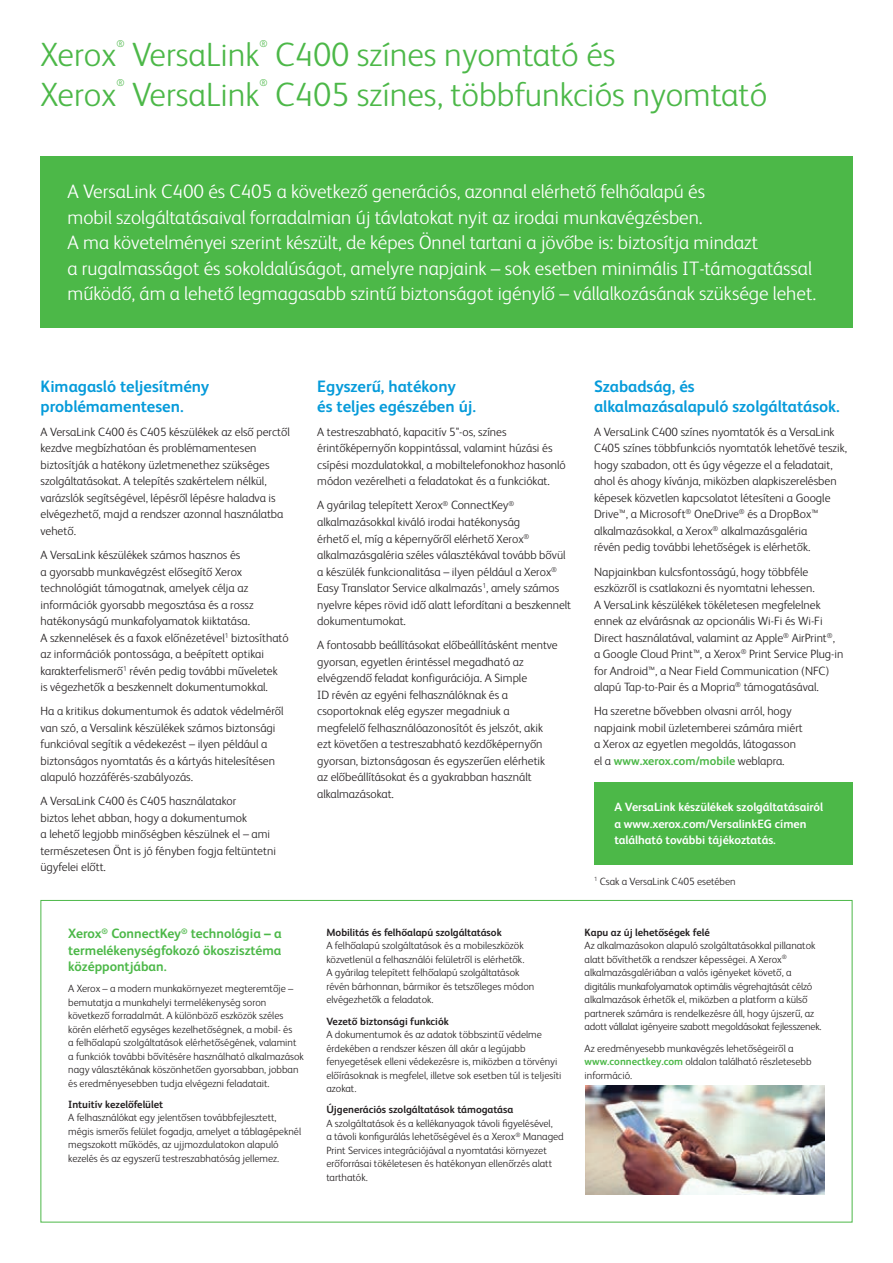
<style>
.page{position:relative;width:893px;height:1263px;background:#fff}
.page>*{position:absolute;margin:0;border:0;box-sizing:border-box;transform-origin:0 0}
.t1{font:300 33.75px "Xerox Sans";color:#4cb848}
.t2{font:300 19.5px/25.5px "Xerox Sans";color:#fff}
.t3{font:700 16.5px/19.5px "Xerox Sans";color:#069bda}
.t4{font:700 13.5px/16.5px "Xerox Sans";color:#4cb848;text-align:justify}
.t5{font:300 12px/16.5px "Xerox Sans";color:#231f20}
.t6{font:700 12px/16.5px "Xerox Sans";color:#fff}
.t7{font:300 10.5px/13.5px "Xerox Sans";color:#231f20}
.t8{font:700 10.5px "Xerox Sans";color:#231f20}
.t9{font:300 9.9px "Xerox Sans";color:#4cb848}
.s1{font-weight:700;color:#4cb848}
</style>
<div class="page">
<div style="left:40px;top:156px;width:813px;height:171px;background:#4cb848"></div>
<img style="left:585px;top:1085px;width:240px;height:110px">
<div style="left:594px;top:782px;width:259px;height:82px;background:#4cb848"></div>
<h1 class="t1" style="left:40px;top:33px;width:77px">Xerox</h1>
<p class="t9" style="left:116px;top:37px;width:10px">®</p>
<h1 class="t1" style="left:132px;top:33px;width:129px">VersaLink</h1>
<p class="t9" style="left:260px;top:37px;width:10px">®</p>
<h1 class="t1" style="left:275px;top:33px;width:342px">C400 színes nyomtató és</h1>
<h1 class="t1" style="left:41px;top:72px;width:77px">Xerox</h1>
<p class="t9" style="left:116px;top:76px;width:10px">®</p>
<h1 class="t1" style="left:132px;top:72px;width:129px">VersaLink</h1>
<p class="t9" style="left:260px;top:76px;width:10px">®</p>
<h1 class="t1" style="left:275px;top:72px;width:494px">C405 színes, többfunkciós nyomtató</h1>
<p class="t2" style="left:68px;top:178px;width:750px">A VersaLink C400 és C405 a következő generációs, azonnal elérhető felhőalapú és<br>mobil szolgáltatásaival forradalmian új távlatokat nyit az irodai munkavégzésben.<br>A ma követelményei szerint készült, de képes Önnel tartani a jövőbe is: biztosítja mindazt<br>a rugalmasságot és sokoldalúságot, amelyre napjaink – sok esetben minimális IT-támogatással működő, ám a lehető legmagasabb szintű biztonságot igénylő – vállalkozásának szüksége lehet.</p>
<h3 class="t3" style="left:40px;top:376px;width:170px">Kimagasló teljesítmény problémamentesen.</h3>
<p class="t5" style="left:40px;top:423px;width:251px">A VersaLink C400 és C405 készülékek az első perctől kezdve megbízhatóan és problémamentesen biztosítják a hatékony üzletmenethez szükséges szolgáltatásokat. A telepítés szakértelem nélkül, varázslók segítségével, lépésről lépésre haladva is elvégezhető, majd a rendszer azonnal használatba vehető.</p>
<p class="t5" style="left:40px;top:546px;width:250px">A VersaLink készülékek számos hasznos és<br>a gyorsabb munkavégzést elősegítő Xerox technológiát támogatnak, amelyek célja az információk gyorsabb megosztása és a rossz hatékonyságú munkafolyamatok kiiktatása.<br>A szkennelések és a faxok előnézetével<sup>1</sup> biztosítható az információk pontossága, a beépített optikai karakterfelismerő<sup>1</sup> révén pedig további műveletek<br>is végezhetők a beszkennelt dokumentumokkal.</p>
<p class="t5" style="left:40px;top:702px;width:245px">Ha a kritikus dokumentumok és adatok védelméről van szó, a Versalink készülékek számos biztonsági funkcióval segítik a védekezést – ilyen például a biztonságos nyomtatás és a kártyás hitelesítésen alapuló hozzáférés-szabályozás.</p>
<p class="t5" style="left:40px;top:792px;width:237px">A VersaLink C400 és C405 használatakor<br>biztos lehet abban, hogy a dokumentumok<br>a lehető legjobb minőségben készülnek el – ami természetesen Önt is jó fényben fogja feltüntetni ügyfelei előtt.</p>
<h3 class="t3" style="left:317px;top:376px;width:160px">Egyszerű, hatékony<br>és teljes egészében új.</h3>
<p class="t5" style="left:317px;top:423px;width:250px">A testreszabható, kapacitív 5"-os, színes érintőképernyőn koppintással, valamint húzási és csípési mozdulatokkal, a mobiltelefonokhoz hasonló módon vezérelheti a feladatokat és a funkciókat.</p>
<p class="t5" style="left:317px;top:497px;width:255px">A gyárilag telepített Xerox<sup>®</sup> ConnectKey<sup>® </sup>alkalmazásokkal kiváló irodai hatékonyság<br>érhető el, míg a képernyőről elérhető Xerox<sup>® </sup>alkalmazásgaléria széles választékával tovább bővül a készülék funkcionalitása – ilyen például a Xerox<sup>® </sup>Easy Translator Service alkalmazás<sup>1</sup>, amely számos nyelvre képes rövid idő alatt lefordítani a beszkennelt dokumentumokat.</p>
<p class="t5" style="left:317px;top:636px;width:242px">A fontosabb beállításokat előbeállításként mentve gyorsan, egyetlen érintéssel megadható az elvégzendő feladat konfigurációja. A Simple<br>ID révén az egyéni felhasználóknak és a csoportoknak elég egyszer megadniuk a megfelelő felhasználóazonosítót és jelszót, akik ezt követően a testreszabható kezdőképernyőn gyorsan, biztonságosan és egyszerűen elérhetik az előbeállításokat és a gyakrabban használt alkalmazásokat.</p>
<h3 class="t3" style="left:594px;top:376px;width:247px">Szabadság, és<br>alkalmazásalapuló szolgáltatások.</h3>
<p class="t5" style="left:594px;top:423px;width:254px">A VersaLink C400 színes nyomtatók és a VersaLink C405 színes többfunkciós nyomtatók lehetővé teszik, hogy szabadon, ott és úgy végezze el a feladatait, ahol és ahogy kívánja, miközben alapkiszerelésben képesek közvetlen kapcsolatot létesíteni a Google Drive™, a Microsoft<sup>®</sup> OneDrive<sup>®</sup> és a DropBox™ alkalmazásokkal, a Xerox<sup>®</sup> alkalmazásgaléria<br>révén pedig további lehetőségek is elérhetők.</p>
<p class="t5" style="left:594px;top:563px;width:251px">Napjainkban kulcsfontosságú, hogy többféle eszközről is csatlakozni és nyomtatni lehessen.<br>A VersaLink készülékek tökéletesen megfelelnek ennek az elvárásnak az opcionális Wi-Fi és Wi-Fi Direct használatával, valamint az Apple<sup>®</sup> AirPrint<sup>®</sup>, a Google Cloud Print™, a Xerox<sup>®</sup> Print Service Plug-in for Android™, a Near Field Communication (NFC) alapú Tap-to-Pair és a Mopria<sup>®</sup> támogatásával.</p>
<p class="t5" style="left:594px;top:702px;width:210px">Ha szeretne bővebben olvasni arról, hogy napjaink mobil üzletemberei számára miért a Xerox az egyetlen megoldás, látogasson el a <span class="s1">www.xerox.com/mobile</span> weblapra.</p>
<p class="t6" style="left:614px;top:798px;width:210px">A VersaLink készülékek szolgáltatásairól a www.xerox.com/VersalinkEG címen található további tájékoztatás.</p>
<p class="t7" style="left:594px;top:874px;width:143px"><sup>1</sup> Csak a VersaLink C405 esetében</p>
<p class="t4" style="left:68px;top:925px;width:215px">Xerox<sup>®</sup> ConnectKey<sup>®</sup> technológia – a termelékenységfokozó ökoszisztéma középpontjában.</p>
<p class="t7" style="left:68px;top:981px;width:237px">A Xerox – a modern munkakörnyezet megteremtője – bemutatja a munkahelyi termelékenység soron következő forradalmát. A különböző eszközök széles körén elérhető egységes kezelhetőségnek, a mobil- és<br>a felhőalapú szolgáltatások elérhetőségének, valamint a funkciók további bővítésére használható alkalmazások nagy választékának köszönhetően gyorsabban, jobban és eredményesebben tudja elvégezni feladatait.</p>
<p class="t8" style="left:68px;top:1097px;width:96px">Intuitív kezelőfelület</p>
<p class="t7" style="left:68px;top:1110px;width:234px">A felhasználókat egy jelentősen továbbfejlesztett, mégis ismerős felület fogadja, amelyet a táblagépeknél megszokott működés, az ujjmozdulatokon alapuló kezelés és az egyszerű testreszabhatóság jellemez.</p>
<p class="t8" style="left:326px;top:925px;width:177px">Mobilitás és felhőalapú szolgáltatások</p>
<p class="t7" style="left:326px;top:938px;width:209px">A felhőalapú szolgáltatások és a mobileszközök közvetlenül a felhasználói felületről is elérhetők.<br>A gyárilag telepített felhőalapú szolgáltatások révén bárhonnan, bármikor és tetszőleges módon elvégezhetők a feladatok.</p>
<p class="t8" style="left:326px;top:1014px;width:124px">Vezető biztonsági funkciók</p>
<p class="t7" style="left:326px;top:1027px;width:237px">A dokumentumok és az adatok többszintű védelme érdekében a rendszer készen áll akár a legújabb fenyegetések elleni védekezésre is, miközben a törvényi előírásoknak is megfelel, illetve sok esetben túl is teljesíti azokat.</p>
<p class="t8" style="left:326px;top:1102px;width:188px">Újgenerációs szolgáltatások támogatása</p>
<p class="t7" style="left:326px;top:1116px;width:239px">A szolgáltatások és a kellékanyagok távoli figyelésével,<br>a távoli konfigurálás lehetőségével és a Xerox<sup>®</sup> Managed Print Services integrációjával a nyomtatási környezet erőforrásai tökéletesen és hatékonyan ellenőrzés alatt tarthatók.</p>
<p class="t8" style="left:585px;top:925px;width:127px">Kapu az új lehetőségek felé</p>
<p class="t7" style="left:585px;top:938px;width:239px">Az alkalmazásokon alapuló szolgáltatásokkal pillanatok alatt bővíthetők a rendszer képességei. A Xerox<sup>® </sup>alkalmazásgalériában a valós igényeket követő, a digitális munkafolyamatok optimális végrehajtását célzó alkalmazások érhetők el, miközben a platform a külső partnerek számára is rendelkezésre áll, hogy újszerű, az adott vállalat igényeire szabott megoldásokat fejlesszenek.</p>
<p class="t7" style="left:585px;top:1041px;width:229px">Az eredményesebb munkavégzés lehetőségeiről a <span class="s1">www.connectkey.com</span> oldalon található részletesebb információ.</p>
</div>
